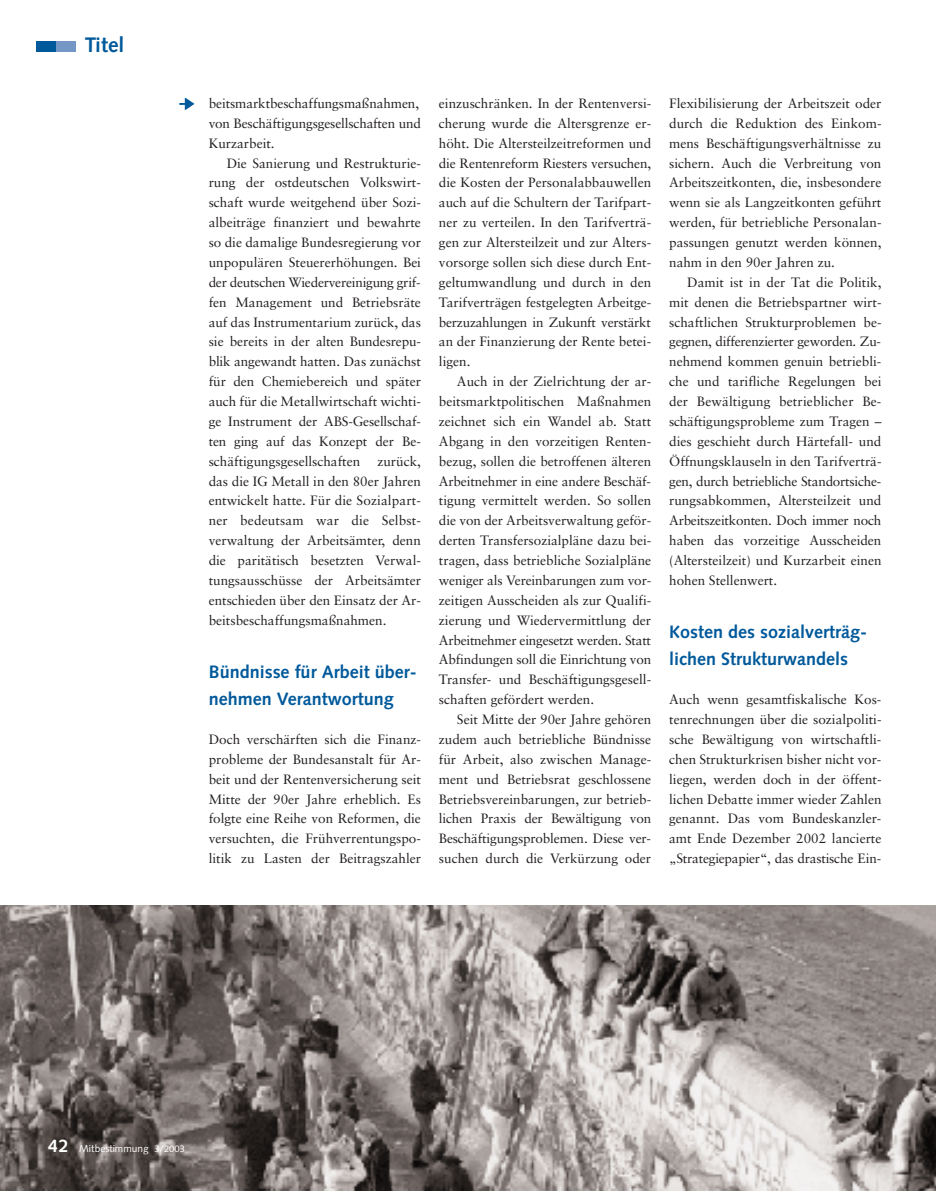
<style>
.page{position:relative;width:936px;height:1191px;background:#fff}
.page>*{position:absolute;margin:0;border:0;box-sizing:border-box;transform-origin:0 0}
.t1{font:700 21px "Syntax";color:#00599b}
.t2{font:700 18px/27px "Syntax";color:#00599b}
.t3{font:13.5px/19.8px "Sabon";color:#231f20;text-align:justify}
.t4{font:10.2px "Syntax";color:#fff}
.s1{font-weight:700;font-size:18px}
.s2{font-size:9.45px}
</style>
<div class="page">
<img style="left:0;top:906px;width:936px;height:285px">
<div style="left:56px;top:41px;width:20px;height:11px;background:#7497c5"></div>
<div style="left:36px;top:41px;width:20px;height:11px;background:#00599b"></div>
<h1 class="t1" style="left:85px;top:36px;width:41px">Titel</h1>
<p class="t3" style="left:209px;top:95px;width:214px;text-align:left">beitsmarktbeschaffungsmaßnahmen, von Beschäftigungsgesellschaften und<br>Kurzarbeit.</p>
<p class="t3" style="left:209px;top:154px;width:214px;text-indent:18px">Die Sanierung und Restrukturie&shy;rung der ostdeutschen Volkswirt&shy;schaft wurde weitgehend über Sozi&shy;albeiträge finanziert und bewahrte so die damalige Bundesregierung vor unpopulären Steuererhöhungen. Bei der deutschen Wiedervereinigung grif&shy;fen Management und Betriebsräte auf das Instrumentarium zurück, das sie bereits in der alten Bundesrepu&shy;blik angewandt hatten. Das zunächst für den Chemiebereich und später auch für die Metallwirtschaft wichti&shy;ge Instrument der ABS-Gesellschaf&shy;ten ging auf das Konzept der Be&shy;schäftigungsgesellschaften</p>
<p class="t3" style="left:209px;top:452px;width:214px;text-indent:169px">zurück, das die IG Metall in den 80er Jahren entwickelt hatte. Für die Sozialpart&shy;ner bedeutsam war die Selbst&shy;verwaltung der Arbeitsämter, denn die paritätisch besetzten Verwal&shy;tungsausschüsse der Arbeitsämter entschieden über den Einsatz der Ar&shy;beitsbeschaffungsmaßnahmen.</p>
<h2 class="t2" style="left:209px;top:660px;width:210px">Bündnisse für Arbeit über&shy;nehmen Verantwortung</h2>
<p class="t3" style="left:209px;top:731px;width:214px">Doch verschärften sich die Finanz&shy;probleme der Bundesanstalt für Ar&shy;beit und der Rentenversicherung seit Mitte der 90er Jahre erheblich. Es folgte eine Reihe von Reformen, die versuchten, die Frühverrentungspo&shy;litik zu Lasten der Beitragszahler</p>
<p class="t3" style="left:439px;top:95px;width:214px">einzuschränken. In der Rentenversi&shy;cherung wurde die Altersgrenze er&shy;höht. Die Altersteilzeitreformen und die Rentenreform Riesters versuchen, die Kosten der Personalabbauwellen auch auf die Schultern der Tarifpart&shy;ner zu verteilen. In den Tarifverträ&shy;gen zur Altersteilzeit und zur Alters&shy;vorsorge sollen sich diese durch Ent&shy;geltumwandlung und durch in den Tarifverträgen festgelegten Arbeitge&shy;berzuzahlungen in Zukunft verstärkt an der Finanzierung der Rente betei&shy;ligen.</p>
<p class="t3" style="left:439px;top:373px;width:214px;text-indent:18px">Auch in der Zielrichtung der ar&shy;beitsmarktpolitischen Maßnahmen zeichnet sich ein Wandel ab. Statt Abgang in den vorzeitigen Renten&shy;bezug, sollen die betroffenen älteren Arbeitnehmer in eine andere Beschäf&shy;tigung vermittelt werden. So sollen die von der Arbeitsverwaltung geför&shy;derten Transfersozialpläne dazu bei&shy;tragen, dass betriebliche Sozialpläne weniger als Vereinbarungen zum vor&shy;zeitigen Ausscheiden als zur Qualifi&shy;zierung und Wiedervermittlung der Arbeitnehmer eingesetzt werden. Statt Abfindungen soll die Einrichtung von Transfer- und Beschäftigungsgesell&shy;schaften gefördert werden.</p>
<p class="t3" style="left:439px;top:711px;width:214px;text-indent:18px">Seit Mitte der 90er Jahre gehören zudem auch betriebliche Bündnisse für Arbeit, also zwischen Manage&shy;ment und Betriebsrat geschlossene Betriebsvereinbarungen, zur betrieb&shy;lichen Praxis der Bewältigung von Beschäftigungsproblemen. Diese ver&shy;suchen durch die Verkürzung oder</p>
<p class="t3" style="left:669px;top:95px;width:214px">Flexibilisierung der Arbeitszeit oder durch die Reduktion des Einkom&shy;mens Beschäftigungsverhältnisse zu sichern. Auch die Verbreitung von Arbeitszeitkonten, die, insbesondere wenn sie als Langzeitkonten geführt werden, für betriebliche Personalan&shy;passungen genutzt werden können, nahm in den 90er Jahren zu.</p>
<p class="t3" style="left:669px;top:273px;width:214px;text-indent:18px">Damit ist in der Tat die Politik, mit denen die Betriebspartner wirt&shy;schaftlichen Strukturproblemen be&shy;gegnen, differenzierter geworden. Zu&shy;nehmend kommen genuin betriebli&shy;che und tarifliche Regelungen bei der Bewältigung betrieblicher Be&shy;schäftigungsprobleme zum Tragen – dies geschieht durch Härtefall- und Öffnungsklauseln in den Tarifverträ&shy;gen, durch betriebliche Standortsiche&shy;rungsabkommen, Altersteilzeit und Arbeitszeitkonten. Doch immer noch haben das vorzeitige Ausscheiden (Altersteilzeit) und Kurzarbeit einen hohen Stellenwert.</p>
<h2 class="t2" style="left:669px;top:620px;width:199px">Kosten des sozialverträg&shy;lichen Strukturwandels</h2>
<p class="t3" style="left:669px;top:691px;width:214px">Auch wenn gesamtfiskalische Kos&shy;tenrechnungen über die sozialpoliti&shy;sche Bewältigung von wirtschaftli&shy;chen Strukturkrisen bisher nicht vor&shy;liegen, werden doch in der öffent&shy;lichen Debatte immer wieder Zahlen genannt. Das vom Bundeskanzler&shy;amt Ende Dezember 2002 lancierte „Strategiepapier“, das drastische Ein-</p>
<p class="t4" style="left:48px;top:1144px;width:138px"><span class="s1">42</span> Mitbestimmung <span class="s2">3/2003</span></p>
</div>
